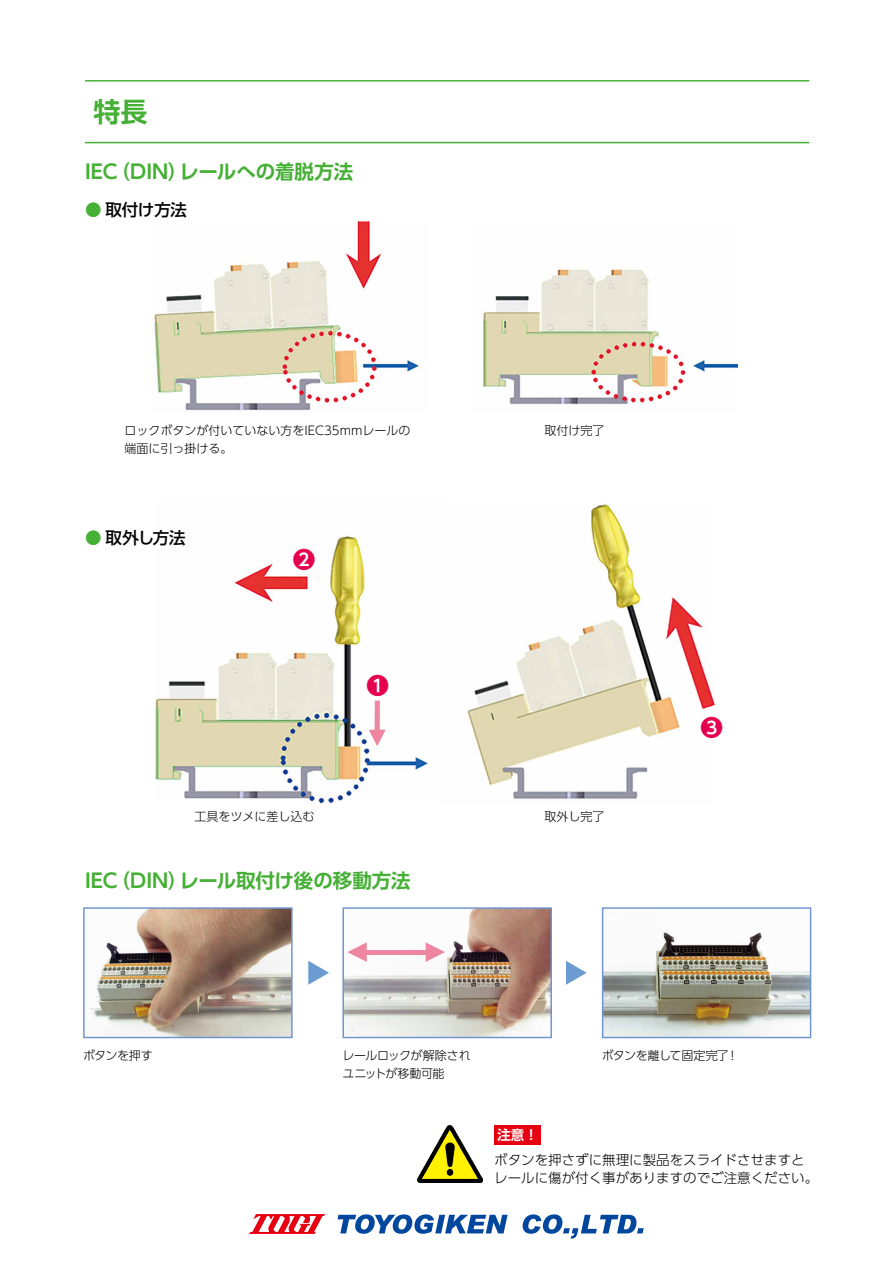
<style>
.page{position:relative;width:893px;height:1263px;background:#fff}
.page>*{position:absolute;margin:0;border:0;box-sizing:border-box;transform-origin:0 0}
.t1{font:700 27px "UD Shin Go Pro De";color:#45b035}
.t2{font:700 22.5px "UD Shin Go Pro De";color:#e5004f}
.t3{font:700 19.5px "UD Shin Go Pro De";letter-spacing:-.005em;color:#45b035}
.t4{font:500 16.5px "UD Shin Go Pro";letter-spacing:-.02em;color:#000}
.t5{font:300 13.5px/18px "UD Shin Go Pro";color:#000}
.t6{font:700 13.5px "UD Shin Go Pro De";color:#fff}
.t7{font:300 12px/18px "UD Shin Go Pro";color:#000}
.t8{font:300 12px/18px "UD Shin Go Pro";letter-spacing:-.03em;color:#000}
.t9{font:300 12px "UD Shin Go Pro";letter-spacing:-.04em;color:#000}
.s1{font-weight:400;color:#45b035}
</style>
<div class="page">
<img style="left:154px;top:221px;width:265px;height:190px">
<img style="left:483px;top:268px;width:255px;height:137px">
<img style="left:155px;top:536px;width:273px;height:266px">
<img style="left:467px;top:504px;width:247px;height:295px">
<hr style="left:85px;top:142px;width:724px;height:1px;background:#45b035">
<hr style="left:85px;top:80px;width:724px;height:2px;background:#45b035">
<img style="left:418px;top:1125px;width:64px;height:57px">
<div style="left:494px;top:1125px;width:47px;height:19px;background:#e60012"></div>
<img style="left:88px;top:909px;width:203px;height:127px">
<div style="left:83px;top:907px;width:210px;height:131px;border:1px solid #6f94cd"></div>
<img style="left:344px;top:909px;width:206px;height:127px">
<div style="left:342px;top:907px;width:210px;height:131px;border:1px solid #6f94cd"></div>
<img style="left:604px;top:932px;width:205px;height:104px">
<div style="left:602px;top:907px;width:209px;height:131px;border:1px solid #6f94cd"></div>
<svg style="left:308px;top:961px;width:21px;height:24px"></svg>
<svg style="left:566px;top:961px;width:21px;height:24px"></svg>
<svg style="left:426px;top:942px;width:19px;height:20px"></svg>
<svg style="left:347px;top:942px;width:20px;height:20px"></svg>
<hr style="left:366px;top:950px;width:61px;height:4px;background:#ee86a1">
<div style="left:375px;top:701px;width:5px;height:30px;background:#ee86a1"></div>
<svg style="left:369px;top:730px;width:17px;height:16px"></svg>
<svg style="left:337px;top:1214px;width:171px;height:20px"></svg>
<svg style="left:523px;top:1214px;width:121px;height:24px"></svg>
<svg style="left:249px;top:1214px;width:76px;height:20px"></svg>
<h1 class="t1" style="left:94px;top:90px;width:56px">特長</h1>
<h3 class="t3" style="left:85px;top:155px;width:270px">IEC（DIN）レールへの着脱方法</h3>
<h3 class="t4" style="left:85px;top:196px;width:104px"><span class="s1">●</span> 取付け方法</h3>
<p class="t7" style="left:124px;top:421px;width:288px">ロックボタンが付いていない方をIEC35mmレールの端面に引っ掛ける。</p>
<p class="t7" style="left:545px;top:421px;width:61px">取付け完了</p>
<h3 class="t4" style="left:85px;top:524px;width:102px"><span class="s1">●</span> 取外し方法</h3>
<h2 class="t2" style="left:293px;top:541px;width:24px">❷</h2>
<h2 class="t2" style="left:367px;top:667px;width:24px">❶</h2>
<p class="t7" style="left:195px;top:807px;width:121px">工具をツメに差し込む</p>
<p class="t7" style="left:545px;top:807px;width:61px">取外し完了</p>
<h3 class="t3" style="left:85px;top:864px;width:327px">IEC（DIN）レール取付け後の移動方法</h3>
<h2 class="t2" style="left:701px;top:709px;width:24px">❸</h2>
<p class="t7" style="left:83px;top:1046px;width:71px">ボタンを押す</p>
<p class="t8" style="left:342px;top:1046px;width:130px">レールロックが解除されユニットが移動可能</p>
<p class="t9" style="left:602px;top:1045px;width:138px">ボタンを離して固定完了！</p>
<p class="t6" style="left:497px;top:1123px;width:42px">注意！</p>
<p class="t5" style="left:494px;top:1150px;width:326px">ボタンを押さずに無理に製品をスライドさせますとレールに傷が付く事がありますのでご注意ください。</p>
</div>
